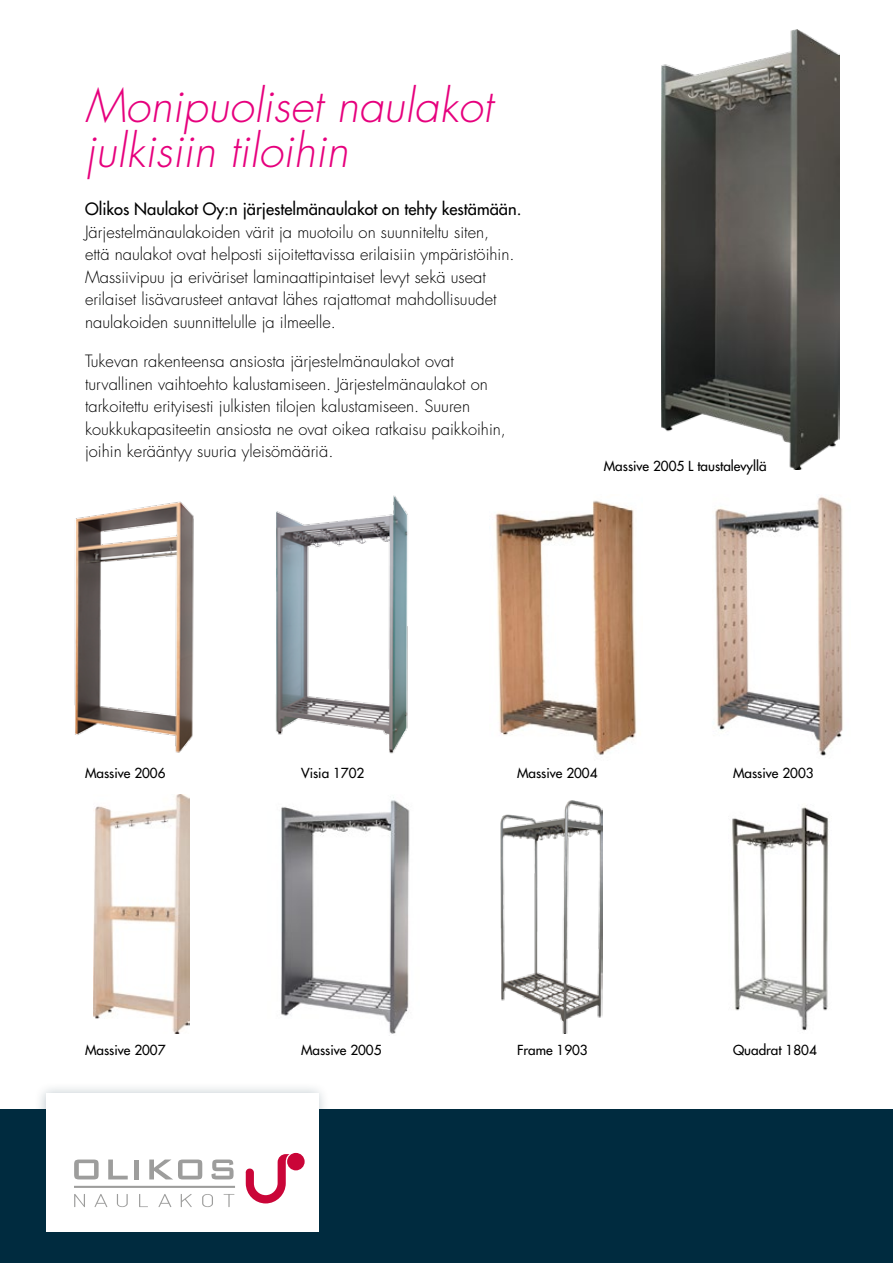
<style>
.page{position:relative;width:893px;height:1263px;background:#fff}
.page>*{position:absolute;margin:0;border:0;box-sizing:border-box;transform-origin:0 0}
.t1{font:italic 300 45px/45px "Futura Std";color:#e6007d}
.t2{font:300 16.5px/22.5px "Futura Std";color:#000}
.t3{font:500 16.5px "Futura Std";color:#000}
.t4{font:500 13.5px "Futura Std";color:#000}
</style>
<div class="page">
<div style="left:0;top:1110px;width:893px;height:153px;background:#002b3f"></div>
<div style="left:34px;top:1081px;width:296px;height:162px;background:#002b3f;opacity:.25"></div>
<div style="left:46px;top:1093px;width:272px;height:138px;background:#fff"></div>
<div style="left:287px;top:1153px;width:18px;height:17px;background:#ca0538;border-radius:50%"></div>
<svg style="left:245px;top:1154px;width:45px;height:49px"></svg>
<svg style="left:74px;top:1194px;width:11px;height:13px"></svg>
<svg style="left:95px;top:1194px;width:12px;height:13px"></svg>
<svg style="left:117px;top:1194px;width:11px;height:13px"></svg>
<svg style="left:139px;top:1194px;width:9px;height:13px"></svg>
<svg style="left:159px;top:1194px;width:12px;height:13px"></svg>
<svg style="left:181px;top:1194px;width:11px;height:13px"></svg>
<svg style="left:202px;top:1194px;width:11px;height:13px"></svg>
<svg style="left:224px;top:1194px;width:10px;height:13px"></svg>
<hr style="left:74px;top:1186px;width:161px;height:2px;background:#9d9d9c">
<svg style="left:74px;top:1159px;width:25px;height:20px"></svg>
<svg style="left:108px;top:1159px;width:20px;height:20px"></svg>
<hr style="left:135px;top:1159px;width:4px;height:20px;background:#9d9d9c">
<svg style="left:149px;top:1159px;width:53px;height:20px"></svg>
<svg style="left:211px;top:1159px;width:23px;height:20px"></svg>
<img style="left:74px;top:501px;width:120px;height:252px">
<img style="left:276px;top:495px;width:132px;height:259px">
<img style="left:732px;top:807px;width:97px;height:224px">
<img style="left:94px;top:794px;width:95px;height:239px">
<img style="left:500px;top:800px;width:103px;height:234px">
<img style="left:495px;top:500px;width:142px;height:255px">
<img style="left:281px;top:797px;width:129px;height:237px">
<img style="left:713px;top:497px;width:130px;height:259px">
<img style="left:661px;top:30px;width:178px;height:440px">
<h1 class="t1" style="left:85px;top:85px;width:409px">Monipuoliset naulakot julkisiin tiloihin</h1>
<p class="t3" style="left:85px;top:199px;width:438px">Olikos Naulakot Oy:n järjestelmänaulakot on tehty kestämään.</p>
<p class="t2" style="left:85px;top:221px;width:431px">Järjestelmänaulakoiden värit ja muotoilu on suunniteltu siten, että naulakot ovat helposti sijoitettavissa erilaisiin ympäristöihin.<br>Massiivipuu ja eriväriset laminaattipintaiset levyt sekä useat erilaiset lisävarusteet antavat lähes rajattomat mahdollisuudet naulakoiden suunnittelulle ja ilmeelle.</p>
<p class="t2" style="left:85px;top:350px;width:422px">Tukevan rakenteensa ansiosta järjestelmänaulakot ovat turvallinen vaihtoehto kalustamiseen. Järjestelmänaulakot on tarkoitettu erityisesti julkisten tilojen kalustamiseen. Suuren koukkukapasiteetin ansiosta ne ovat oikea ratkaisu paikkoihin, joihin kerääntyy suuria yleisömääriä.</p>
<p class="t4" style="left:604px;top:458px;width:164px">Massive 2005 L taustalevyllä</p>
<p class="t4" style="left:85px;top:765px;width:82px">Massive 2006</p>
<p class="t4" style="left:301px;top:765px;width:65px">Visia 1702</p>
<p class="t4" style="left:517px;top:765px;width:82px">Massive 2004</p>
<p class="t4" style="left:733px;top:765px;width:82px">Massive 2003</p>
<p class="t4" style="left:85px;top:1041px;width:82px">Massive 2007</p>
<p class="t4" style="left:301px;top:1041px;width:82px">Massive 2005</p>
<p class="t4" style="left:517px;top:1041px;width:72px">Frame 1903</p>
<p class="t4" style="left:733px;top:1041px;width:85px">Quadrat 1804</p>
</div>
